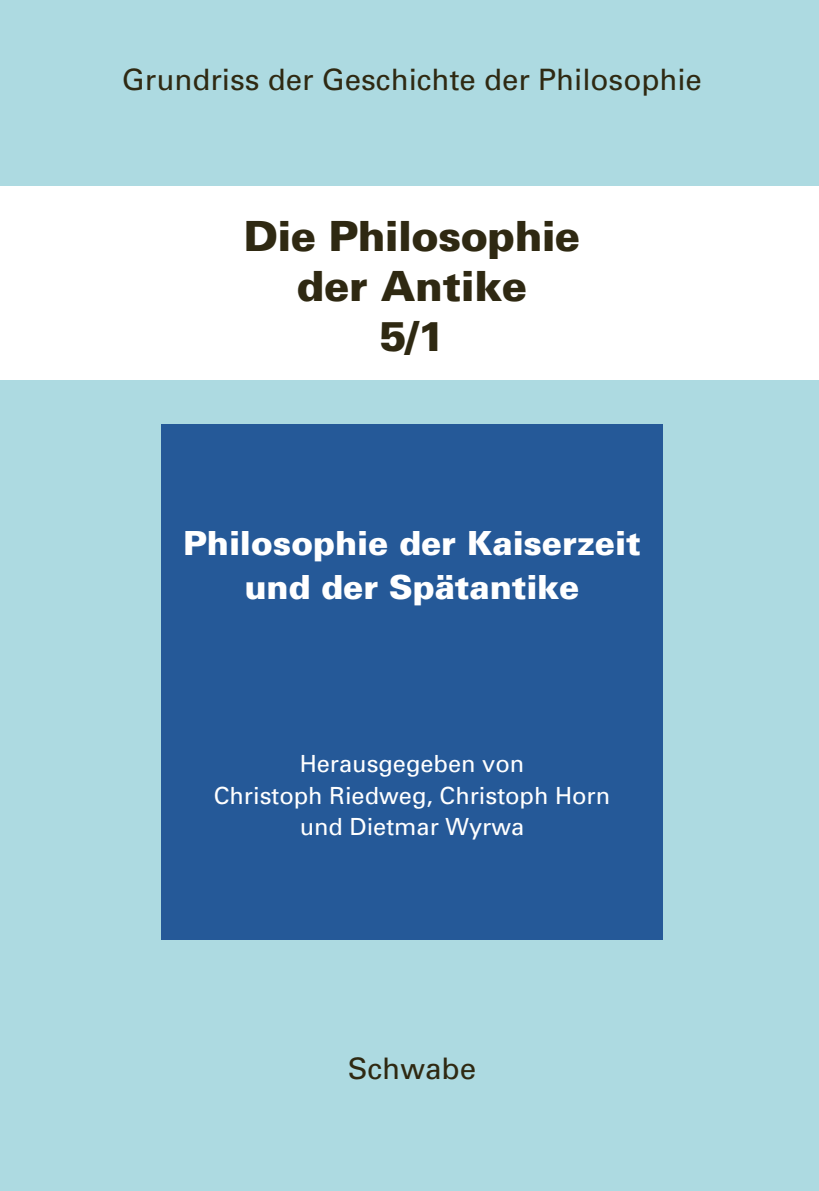
<style>
.page{position:relative;width:819px;height:1191px;background:#addae1}
.page>*{position:absolute;margin:0;border:0;box-sizing:border-box;transform-origin:0 0}
.t1{font:900 41.65px/49.9px "Univers";letter-spacing:-.02em;color:#2f2912;text-align:center}
.t2{font:900 33.25px/43.8px "Univers";letter-spacing:-.005em;color:#fff;text-align:center}
.t3{font:29.75px "Univers";color:#2f2912}
.t4{font:29.57px "Univers";color:#2f2912}
.t5{font:23.62px/31.5px "Univers";color:#fff;text-align:center}
</style>
<div class="page">
<div style="left:0;top:186px;width:819px;height:194px;background:#fff"></div>
<div style="left:161px;top:424px;width:501px;height:516px;background:#255998"></div>
<p class="t4" style="left:122px;top:62px;width:582px">Grundriss der Geschichte der Philosophie</p>
<h1 class="t1" style="left:244px;top:211px;width:338px">Die Philosophie der Antike<br>5/1</h1>
<h2 class="t2" style="left:183px;top:521px;width:459px">Philosophie der Kaiserzeit und der Spätantike</h2>
<p class="t5" style="left:214px;top:748px;width:398px">Herausgegeben von<br>Christoph Riedweg, Christoph Horn und Dietmar Wyrwa</p>
<p class="t3" style="left:348px;top:1051px;width:130px">Schwabe</p>
</div>
